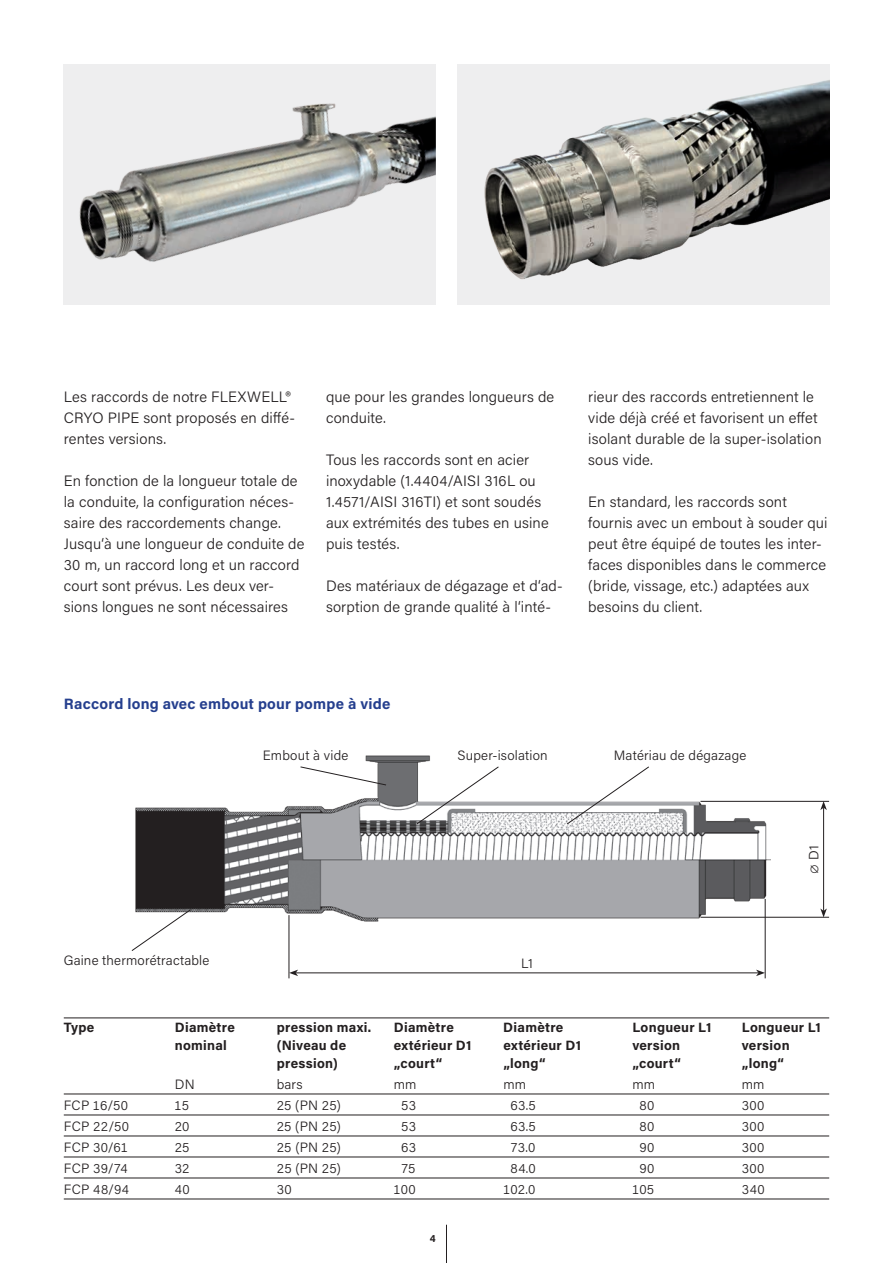
<style>
.page{position:relative;width:893px;height:1263px;background:#fff}
.page>*{position:absolute;margin:0;border:0;box-sizing:border-box;transform-origin:0 0}
.t1{font:300 15px/21px "Acumin Pro";letter-spacing:.01em;color:#231f20}
.t2{font:700 15px "Acumin Pro";letter-spacing:.015em;color:#253f8e}
.t3{font:300 13.5px "Acumin Pro";letter-spacing:.015em;color:#231f20}
.t4{font:700 13.5px "Acumin Pro";letter-spacing:.02em;color:#231f20}
.t5{font:700 10.5px "Acumin Pro";color:#231f20}
</style>
<div class="page">
<hr style="left:446px;top:1225px;width:1px;height:38px;background:#231f20">
<img style="left:64px;top:64px;width:372px;height:241px">
<img style="left:136px;top:755px;width:634px;height:166px">
<svg style="left:567px;top:766px;width:82px;height:58px"></svg>
<svg style="left:416px;top:766px;width:83px;height:58px"></svg>
<svg style="left:300px;top:766px;width:86px;height:19px"></svg>
<svg style="left:131px;top:909px;width:60px;height:42px"></svg>
<hr style="left:296px;top:972px;width:462px;height:1px;background:#231f20">
<svg style="left:290px;top:969px;width:8px;height:7px"></svg>
<svg style="left:756px;top:969px;width:9px;height:7px"></svg>
<hr style="left:765px;top:899px;width:1px;height:79px;background:#231f20">
<hr style="left:289px;top:915px;width:1px;height:63px;background:#231f20">
<hr style="left:823px;top:808px;width:1px;height:103px;background:#231f20">
<svg style="left:820px;top:908px;width:7px;height:9px"></svg>
<svg style="left:820px;top:802px;width:7px;height:8px"></svg>
<hr style="left:700px;top:801px;width:129px;height:1px;background:#231f20">
<hr style="left:700px;top:917px;width:129px;height:1px;background:#231f20">
<hr style="left:64px;top:1017px;width:765px;height:1px;background:#231f20">
<hr style="left:64px;top:1093px;width:765px;height:1px;background:#231f20">
<hr style="left:64px;top:1114px;width:765px;height:1px;background:#231f20">
<hr style="left:64px;top:1135px;width:765px;height:1px;background:#231f20">
<hr style="left:64px;top:1156px;width:765px;height:1px;background:#231f20">
<hr style="left:64px;top:1177px;width:765px;height:1px;background:#231f20">
<hr style="left:64px;top:1198px;width:765px;height:1px;background:#231f20">
<img style="left:457px;top:64px;width:372px;height:241px">
<p class="t1" style="left:64px;top:386px;width:233px">Les raccords de notre FLEXWELL®<br>CRYO PIPE sont proposés en diffé&shy;rentes versions.</p>
<p class="t1" style="left:64px;top:470px;width:242px">En fonction de la longueur totale de la conduite, la configuration néces&shy;saire des raccordements change.<br>Jusqu‘à une longueur de conduite de 30 m, un raccord long et un raccord court sont prévus. Les deux ver&shy;sions longues ne sont nécessaires</p>
<p class="t1" style="left:326px;top:386px;width:230px">que pour les grandes longueurs de conduite.</p>
<p class="t1" style="left:326px;top:449px;width:224px">Tous les raccords sont en acier inoxydable (1.4404/AISI 316L ou<br>1.4571/AISI 316TI) et sont soudés aux extrémités des tubes en usine puis testés.</p>
<p class="t1" style="left:326px;top:575px;width:238px">Des matériaux de dégazage et d‘ad&shy;sorption de grande qualité à l‘inté-</p>
<p class="t1" style="left:588px;top:386px;width:235px">rieur des raccords entretiennent le vide déjà créé et favorisent un effet isolant durable de la super-isolation sous vide.</p>
<p class="t1" style="left:588px;top:491px;width:241px">En standard, les raccords sont fournis avec un embout à souder qui peut être équipé de toutes les inter&shy;faces disponibles dans le commerce (bride, vissage, etc.) adaptées aux besoins du client.</p>
<p class="t2" style="left:64px;top:693px;width:328px">Raccord long avec embout pour pompe à vide</p>
<p class="t3" style="left:263px;top:746px;width:87px">Embout à vide</p>
<p class="t3" style="left:458px;top:746px;width:92px">Super-isolation</p>
<p class="t3" style="left:614px;top:746px;width:134px">Matériau de dégazage</p>
<p class="t3" style="left:64px;top:951px;width:147px">Gaine thermorétractable</p>
<p class="t3" style="left:521px;top:953px;width:13px">L1</p>
<p class="t3" style="left:804px;top:874px;width:31px;rotate:-90deg">∅ D1</p>
<p class="t4" style="left:64px;top:1017px;width:32px">Type</p>
<p class="t4" style="left:175px;top:1017px;width:62px">Diamètre</p>
<p class="t4" style="left:277px;top:1017px;width:96px">pression maxi.</p>
<p class="t4" style="left:394px;top:1017px;width:62px">Diamètre</p>
<p class="t4" style="left:503px;top:1017px;width:62px">Diamètre</p>
<p class="t4" style="left:632px;top:1017px;width:81px">Longueur L1</p>
<p class="t4" style="left:742px;top:1017px;width:81px">Longueur L1</p>
<p class="t4" style="left:175px;top:1035px;width:54px">nominal</p>
<p class="t4" style="left:277px;top:1035px;width:71px">(Niveau de</p>
<p class="t4" style="left:394px;top:1035px;width:79px">extérieur D1</p>
<p class="t4" style="left:503px;top:1035px;width:79px">extérieur D1</p>
<p class="t4" style="left:632px;top:1035px;width:49px">version</p>
<p class="t4" style="left:742px;top:1035px;width:49px">version</p>
<p class="t4" style="left:277px;top:1053px;width:62px">pression)</p>
<p class="t4" style="left:394px;top:1053px;width:50px">„court“</p>
<p class="t4" style="left:503px;top:1053px;width:44px">„long“</p>
<p class="t4" style="left:632px;top:1053px;width:50px">„court“</p>
<p class="t4" style="left:742px;top:1053px;width:44px">„long“</p>
<p class="t3" style="left:175px;top:1074px;width:21px">DN</p>
<p class="t3" style="left:277px;top:1074px;width:27px">bars</p>
<p class="t3" style="left:394px;top:1074px;width:24px">mm</p>
<p class="t3" style="left:503px;top:1074px;width:24px">mm</p>
<p class="t3" style="left:632px;top:1074px;width:24px">mm</p>
<p class="t3" style="left:742px;top:1074px;width:24px">mm</p>
<p class="t3" style="left:64px;top:1095px;width:66px">FCP 16/50</p>
<p class="t3" style="left:175px;top:1095px;width:16px">15</p>
<p class="t3" style="left:277px;top:1095px;width:66px">25 (PN 25)</p>
<p class="t3" style="left:401px;top:1095px;width:16px">53</p>
<p class="t3" style="left:511px;top:1095px;width:27px">63.5</p>
<p class="t3" style="left:640px;top:1095px;width:16px">80</p>
<p class="t3" style="left:742px;top:1095px;width:24px">300</p>
<p class="t3" style="left:64px;top:1116px;width:67px">FCP 22/50</p>
<p class="t3" style="left:175px;top:1116px;width:16px">20</p>
<p class="t3" style="left:277px;top:1116px;width:66px">25 (PN 25)</p>
<p class="t3" style="left:401px;top:1116px;width:16px">53</p>
<p class="t3" style="left:511px;top:1116px;width:27px">63.5</p>
<p class="t3" style="left:640px;top:1116px;width:16px">80</p>
<p class="t3" style="left:742px;top:1116px;width:24px">300</p>
<p class="t3" style="left:64px;top:1137px;width:66px">FCP 30/61</p>
<p class="t3" style="left:175px;top:1137px;width:16px">25</p>
<p class="t3" style="left:277px;top:1137px;width:66px">25 (PN 25)</p>
<p class="t3" style="left:401px;top:1137px;width:16px">63</p>
<p class="t3" style="left:511px;top:1137px;width:26px">73.0</p>
<p class="t3" style="left:640px;top:1137px;width:16px">90</p>
<p class="t3" style="left:742px;top:1137px;width:24px">300</p>
<p class="t3" style="left:64px;top:1158px;width:65px">FCP 39/74</p>
<p class="t3" style="left:175px;top:1158px;width:16px">32</p>
<p class="t3" style="left:277px;top:1158px;width:66px">25 (PN 25)</p>
<p class="t3" style="left:401px;top:1158px;width:16px">75</p>
<p class="t3" style="left:511px;top:1158px;width:27px">84.0</p>
<p class="t3" style="left:640px;top:1158px;width:16px">90</p>
<p class="t3" style="left:742px;top:1158px;width:24px">300</p>
<p class="t3" style="left:64px;top:1179px;width:67px">FCP 48/94</p>
<p class="t3" style="left:175px;top:1179px;width:17px">40</p>
<p class="t3" style="left:277px;top:1179px;width:16px">30</p>
<p class="t3" style="left:394px;top:1179px;width:23px">100</p>
<p class="t3" style="left:503px;top:1179px;width:34px">102.0</p>
<p class="t3" style="left:632px;top:1179px;width:23px">105</p>
<p class="t3" style="left:742px;top:1179px;width:24px">340</p>
<p class="t5" style="left:430px;top:1231px;width:7px">4</p>
</div>
